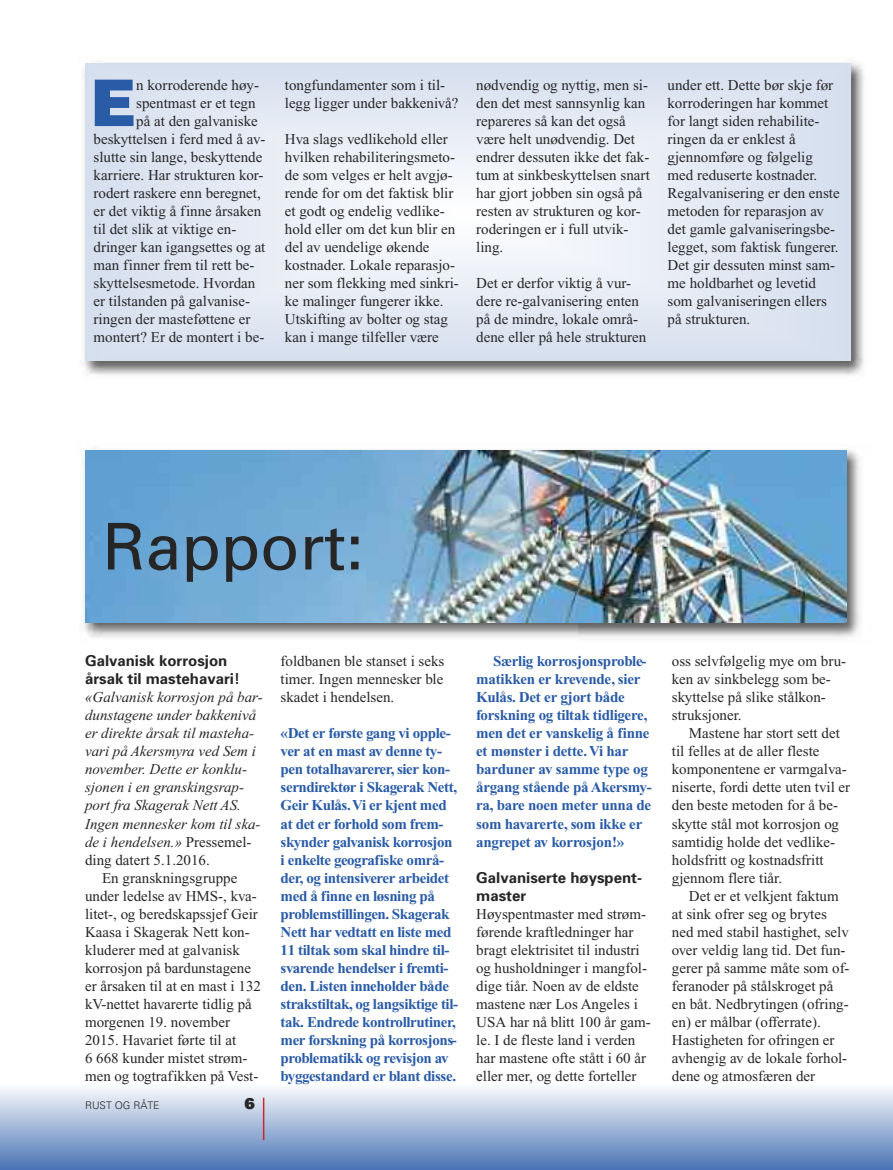
<style>
.page{position:relative;width:893px;height:1170px;background:#fff}
.page>*{position:absolute;margin:0;border:0;box-sizing:border-box;transform-origin:0 0}
.t1{font:64.5px "Univers";color:#272627}
.t2{font:900 64.5px "Helvetica";color:#295ba7}
.t3{font:15px/18px "Times New Roman";color:#272627}
.t4{font:700 15px/18px "Times New Roman";letter-spacing:-.025em;color:#295ba7}
.t5{font:italic 15px "Times New Roman";color:#272627}
.t6{font:700 15px/18px "Univers";color:#272627}
.t7{font:900 15px "Univers";color:#272627}
.t8{font:300 10.5px "Univers";color:#272627}
.s1{font-style:normal}
</style>
<div class="page">
<div style="left:0;top:1084px;width:893px;height:85px;background:linear-gradient(to bottom,#fcfdfe,#4b75b5)"></div>
<img style="left:83px;top:62px;width:781px;height:313px">
<svg style="left:85px;top:64px;width:765px;height:297px;background:#e2e9f3"></svg>
<hr style="left:263px;top:1097px;width:1px;height:43px;background:#cc262b">
<img style="left:83px;top:449px;width:777px;height:189px">
<img style="left:85px;top:451px;width:761px;height:172px">
<img style="left:90px;top:509px;width:488px;height:129px">
<h1 class="t2" style="left:90px;top:66px;width:48px">E</h1>
<p class="t3" style="left:136px;top:77px;width:124px">n korroderende høy-</p>
<p class="t3" style="left:136px;top:95px;width:121px">spentmast er et tegn</p>
<p class="t3" style="left:136px;top:113px;width:123px">på at den galvaniske</p>
<p class="t3" style="left:94px;top:131px;width:174px">beskyttelsen i ferd med å av-</p>
<p class="t3" style="left:94px;top:149px;width:170px">slutte sin lange, beskyttende</p>
<p class="t3" style="left:94px;top:167px;width:172px">karriere. Har strukturen kor-</p>
<p class="t3" style="left:94px;top:185px;width:169px">rodert raskere enn beregnet,</p>
<p class="t3" style="left:94px;top:203px;width:169px">er det viktig å finne årsaken</p>
<p class="t3" style="left:94px;top:221px;width:144px">til det slik at viktige en-</p>
<p class="t3" style="left:94px;top:239px;width:173px">dringer kan igangsettes og at</p>
<p class="t3" style="left:94px;top:257px;width:163px">man finner frem til rett be-</p>
<p class="t3" style="left:94px;top:275px;width:163px">skyttelsesmetode. Hvordan</p>
<p class="t3" style="left:94px;top:293px;width:158px">er tilstanden på galvanise-</p>
<p class="t3" style="left:94px;top:311px;width:158px">ringen der masteføttene er</p>
<p class="t3" style="left:94px;top:329px;width:172px">montert? Er de montert i be-</p>
<p class="t3" style="left:285px;top:77px;width:175px">tongfundamenter som i til&shy;legg ligger under bakkenivå?</p>
<p class="t3" style="left:285px;top:131px;width:176px">Hva slags vedlikehold eller hvilken rehabiliteringsmeto&shy;de som velges er helt avgjø&shy;rende for om det faktisk blir et godt og endelig vedlike&shy;hold eller om det kun blir en del av uendelige økende kostnader. Lokale reparasjo&shy;ner som flekking med sinkri&shy;ke malinger fungerer ikke.<br>Utskifting av bolter og stag kan i mange tilfeller være</p>
<p class="t3" style="left:476px;top:77px;width:175px">nødvendig og nyttig, men si&shy;den det mest sannsynlig kan repareres så kan det også være helt unødvendig. Det endrer dessuten ikke det fak&shy;tum at sinkbeskyttelsen snart har gjort jobben sin også på resten av strukturen og kor&shy;roderingen er i full utvik&shy;ling.</p>
<p class="t3" style="left:476px;top:275px;width:172px">Det er derfor viktig å vur&shy;dere re-galvanisering enten på de mindre, lokale områ&shy;dene eller på hele strukturen</p>
<p class="t3" style="left:668px;top:77px;width:174px">under ett. Dette bør skje før korroderingen har kommet for langt siden rehabilite&shy;ringen da er enklest å gjennomføre og følgelig med reduserte kostnader.<br>Regalvanisering er den enste metoden for reparasjon av det gamle galvaniseringsbe&shy;legget, som faktisk fungerer.<br>Det gir dessuten minst sam&shy;me holdbarhet og levetid som galvaniseringen ellers på strukturen.</p>
<h1 class="t1" style="left:102px;top:523px;width:263px">Rapport:</h1>
<p class="t6" style="left:85px;top:653px;width:156px">Galvanisk korrosjon årsak til mastehavari!</p>
<p class="t5" style="left:85px;top:692px;width:179px">«Galvanisk korrosjon på bar-</p>
<p class="t5" style="left:85px;top:710px;width:173px">dunstagene under bakkenivå</p>
<p class="t5" style="left:85px;top:728px;width:171px">er direkte årsak til masteha-</p>
<p class="t5" style="left:85px;top:746px;width:172px">vari på Akersmyra ved Sem i</p>
<p class="t5" style="left:85px;top:764px;width:163px">november. Dette er konklu-</p>
<p class="t5" style="left:85px;top:782px;width:161px">sjonen i en granskingsrap-</p>
<p class="t5" style="left:85px;top:800px;width:157px">port fra Skagerak Nett AS.</p>
<p class="t5" style="left:85px;top:818px;width:177px">Ingen mennesker kom til ska-</p>
<p class="t5" style="left:85px;top:836px;width:168px">de i hendelsen.» <span class="s1">Pressemel-</span></p>
<p class="t3" style="left:85px;top:851px;width:126px">ding datert 5.1.2016.</p>
<p class="t3" style="left:102px;top:869px;width:137px">En granskningsgruppe</p>
<p class="t3" style="left:85px;top:887px;width:173px">under ledelse av HMS-, kva-</p>
<p class="t3" style="left:85px;top:905px;width:174px">litet-, og beredskapssjef Geir</p>
<p class="t3" style="left:85px;top:923px;width:166px">Kaasa i Skagerak Nett kon-</p>
<p class="t3" style="left:85px;top:941px;width:156px">kluderer med at galvanisk</p>
<p class="t3" style="left:85px;top:959px;width:168px">korrosjon på bardunstagene</p>
<p class="t3" style="left:85px;top:977px;width:177px">er årsaken til at en mast i 132</p>
<p class="t3" style="left:85px;top:995px;width:168px">kV-nettet havarerte tidlig på</p>
<p class="t3" style="left:85px;top:1013px;width:147px">morgenen 19. november</p>
<p class="t3" style="left:85px;top:1031px;width:153px">2015. Havariet førte til at</p>
<p class="t3" style="left:85px;top:1049px;width:164px">6 668 kunder mistet strøm-</p>
<p class="t3" style="left:85px;top:1067px;width:175px">men og togtrafikken på Vest-</p>
<p class="t8" style="left:85px;top:1100px;width:76px">RUST OG RÅTE</p>
<p class="t7" style="left:245px;top:1097px;width:12px">6</p>
<p class="t3" style="left:281px;top:653px;width:165px;text-align:justify">foldbanen ble stanset i seks timer. Ingen mennesker ble skadet i hendelsen.</p>
<p class="t4" style="left:281px;top:726px;width:179px">«Det er første gang vi opple&shy;ver at en mast av denne ty&shy;pen totalhavarerer, sier kon&shy;serndirektør i Skagerak Nett,<br>Geir Kulås.Vi er kjent med at det er forhold som frem&shy;skynder galvanisk korrosjon i enkelte geografiske områ&shy;der, og intensiverer arbeidet med å finne en løsning på problemstillingen. Skagerak<br>Nett har vedtatt en liste med<br>11 tiltak som skal hindre til&shy;svarende hendelser i fremti&shy;den. Listen inneholder både strakstiltak, og langsiktige til&shy;tak. Endrede kontrollrutiner, mer forskning på korrosjons&shy;problematikk og revisjon av byggestandard er blant disse.</p>
<p class="t4" style="left:476px;top:654px;width:177px;text-indent:17px">Særlig korrosjonsproble&shy;matikken er krevende, sier<br>Kulås. Det er gjort både forskning og tiltak tidligere, men det er vanskelig å finne et mønster i dette.Vi har barduner av samme type og årgang stående påAkersmy&shy;ra, bare noen meter unna de som havarerte, som ikke er angrepet av korrosjon!»</p>
<p class="t6" style="left:476px;top:869px;width:167px">Galvaniserte høyspent&shy;master</p>
<p class="t3" style="left:476px;top:905px;width:176px">Høyspentmaster med strøm&shy;førende kraftledninger har bragt elektrisitet til industri og husholdninger i mangfol&shy;dige tiår. Noen av de eldste mastene nær Los Angeles i<br>USA har nå blitt 100 år gam&shy;le. I de fleste land i verden har mastene ofte stått i 60 år eller mer, og dette forteller</p>
<p class="t3" style="left:672px;top:653px;width:176px">oss selvfølgelig mye om bru&shy;ken av sinkbelegg som be&shy;skyttelse på slike stålkon&shy;struksjoner.</p>
<p class="t3" style="left:672px;top:725px;width:180px;text-indent:17px">Mastene har stort sett det til felles at de aller fleste komponentene er varmgalva&shy;niserte, fordi dette uten tvil er den beste metoden for å be&shy;skytte stål mot korrosjon og samtidig holde det vedlike&shy;holdsfritt og kostnadsfritt gjennom flere tiår.</p>
<p class="t3" style="left:672px;top:887px;width:179px;text-indent:17px">Det er et velkjent faktum at sink ofrer seg og brytes ned med stabil hastighet, selv over veldig lang tid. Det fun&shy;gerer på samme måte som of&shy;feranoder på stålskroget på en båt. Nedbrytingen (ofring&shy;en) er målbar (offerrate).<br>Hastigheten for ofringen er avhengig av de lokale forhol&shy;dene og atmosfæren der</p>
</div>
